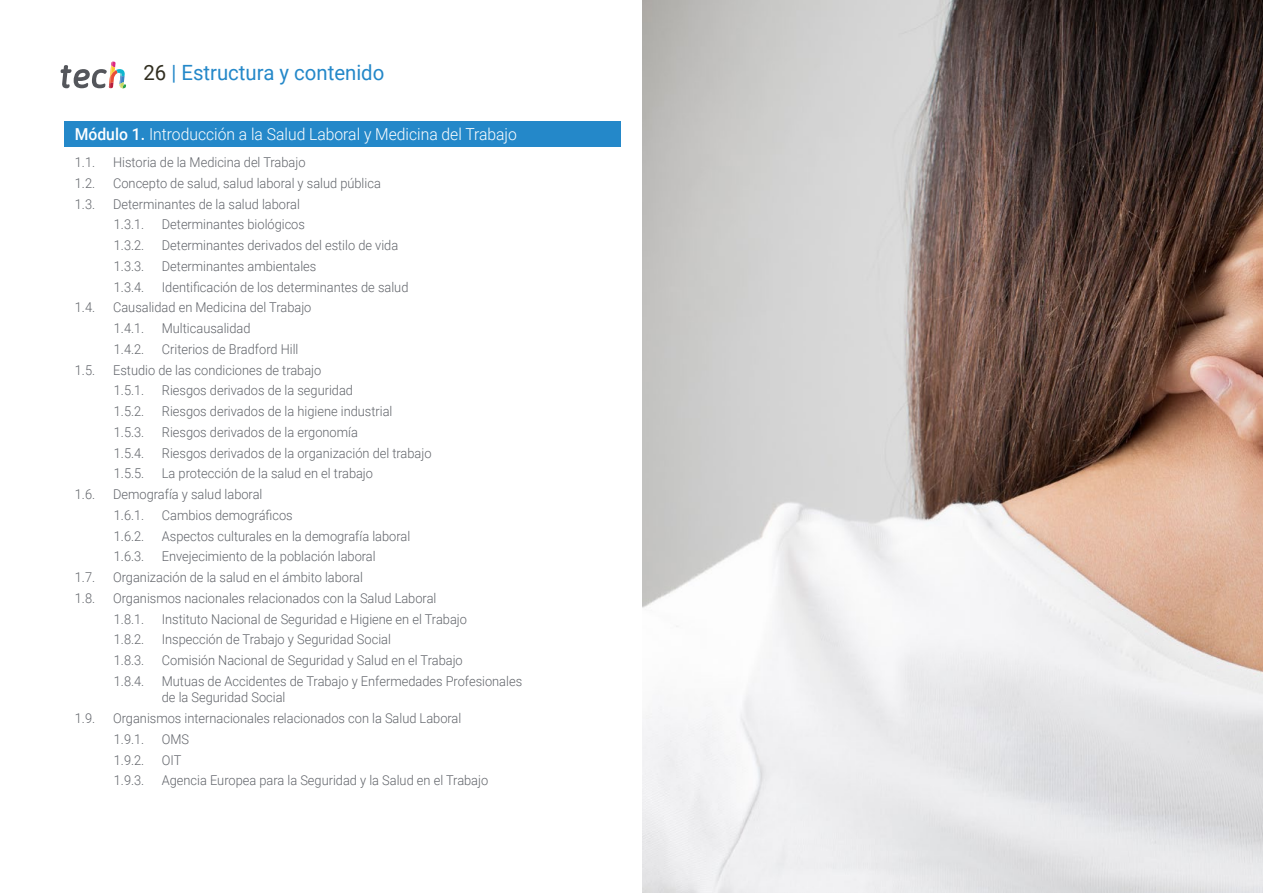
<style>
.page{position:relative;width:1263px;height:893px;background:#fff}
.page>*{position:absolute;margin:0;border:0;box-sizing:border-box;transform-origin:0 0}
.t1{font:21px "Roboto";color:#2488c9}
.t2{font:300 16.5px "Roboto";color:#fff;scale:.95 1}
.t3{font:300 13.5px/20.7px "Roboto";color:#61646a;scale:.95 1}
.s1{color:#312e20}
.s2{font-weight:500}
</style>
<div class="page">
<img style="left:642px;top:0;width:621px;height:893px">
<svg style="left:61px;top:62px;width:65px;height:27px"></svg>
<div style="left:64px;top:121px;width:557px;height:25px;background:#2488c9"></div>
<h1 class="t1" style="left:144px;top:57px;width:242px"><span class="s1">26</span> | Estructura y contenido</h1>
<p class="t2" style="left:75px;top:123px;width:467px"><span class="s2">Módulo 1.</span> Introducción a la Salud Laboral y Medicina del Trabajo</p>
<p class="t3" style="left:75px;top:151px;width:23px">1.1.</p>
<p class="t3" style="left:113px;top:151px;width:204px">Historia de la Medicina del Trabajo</p>
<p class="t3" style="left:75px;top:172px;width:23px">1.2.</p>
<p class="t3" style="left:113px;top:172px;width:283px">Concepto de salud, salud laboral y salud pública</p>
<p class="t3" style="left:75px;top:193px;width:23px">1.3.</p>
<p class="t3" style="left:113px;top:193px;width:198px">Determinantes de la salud laboral<br>1.3.1.</p>
<p class="t3" style="left:162px;top:214px;width:152px">Determinantes biológicos</p>
<p class="t3" style="left:114px;top:234px;width:34px">1.3.2.</p>
<p class="t3" style="left:162px;top:234px;width:250px">Determinantes derivados del estilo de vida</p>
<p class="t3" style="left:114px;top:255px;width:34px">1.3.3.</p>
<p class="t3" style="left:162px;top:255px;width:164px">Determinantes ambientales</p>
<p class="t3" style="left:114px;top:276px;width:34px">1.3.4.</p>
<p class="t3" style="left:162px;top:276px;width:261px">Identificación de los determinantes de salud</p>
<p class="t3" style="left:75px;top:297px;width:23px">1.4.</p>
<p class="t3" style="left:113px;top:297px;width:210px">Causalidad en Medicina del Trabajo<br>1.4.1.</p>
<p class="t3" style="left:162px;top:317px;width:95px">Multicausalidad</p>
<p class="t3" style="left:114px;top:338px;width:34px">1.4.2.</p>
<p class="t3" style="left:162px;top:338px;width:145px">Criterios de Bradford Hill</p>
<p class="t3" style="left:75px;top:359px;width:23px">1.5.</p>
<p class="t3" style="left:113px;top:359px;width:221px">Estudio de las condiciones de trabajo<br>1.5.1.</p>
<p class="t3" style="left:162px;top:380px;width:203px">Riesgos derivados de la seguridad</p>
<p class="t3" style="left:114px;top:400px;width:34px">1.5.2.</p>
<p class="t3" style="left:162px;top:400px;width:244px">Riesgos derivados de la higiene industrial</p>
<p class="t3" style="left:114px;top:421px;width:34px">1.5.3.</p>
<p class="t3" style="left:162px;top:421px;width:208px">Riesgos derivados de la ergonomía</p>
<p class="t3" style="left:114px;top:442px;width:34px">1.5.4.</p>
<p class="t3" style="left:162px;top:442px;width:285px">Riesgos derivados de la organización del trabajo</p>
<p class="t3" style="left:114px;top:463px;width:34px">1.5.5.</p>
<p class="t3" style="left:162px;top:463px;width:224px">La protección de la salud en el trabajo</p>
<p class="t3" style="left:75px;top:483px;width:23px">1.6.</p>
<p class="t3" style="left:113px;top:483px;width:159px">Demografía y salud laboral<br>1.6.1.</p>
<p class="t3" style="left:162px;top:504px;width:139px">Cambios demográficos</p>
<p class="t3" style="left:114px;top:525px;width:34px">1.6.2.</p>
<p class="t3" style="left:162px;top:525px;width:263px">Aspectos culturales en la demografía laboral</p>
<p class="t3" style="left:114px;top:546px;width:34px">1.6.3.</p>
<p class="t3" style="left:162px;top:546px;width:227px">Envejecimiento de la población laboral</p>
<p class="t3" style="left:75px;top:566px;width:23px">1.7.</p>
<p class="t3" style="left:113px;top:566px;width:264px">Organización de la salud en el ámbito laboral</p>
<p class="t3" style="left:75px;top:587px;width:23px">1.8.</p>
<p class="t3" style="left:113px;top:587px;width:342px">Organismos nacionales relacionados con la Salud Laboral<br>1.8.1.</p>
<p class="t3" style="left:162px;top:608px;width:323px">Instituto Nacional de Seguridad e Higiene en el Trabajo</p>
<p class="t3" style="left:114px;top:629px;width:34px">1.8.2.</p>
<p class="t3" style="left:162px;top:629px;width:243px">Inspección de Trabajo y Seguridad Social</p>
<p class="t3" style="left:114px;top:649px;width:34px">1.8.3.</p>
<p class="t3" style="left:162px;top:649px;width:318px">Comisión Nacional de Seguridad y Salud en el Trabajo</p>
<p class="t3" style="left:114px;top:670px;width:34px">1.8.4.</p>
<p class="t3" style="left:162px;top:672px;width:381px;line-height:16.5px">Mutuas de Accidentes de Trabajo y Enfermedades Profesionales de la Seguridad Social</p>
<p class="t3" style="left:75px;top:707px;width:23px">1.9.</p>
<p class="t3" style="left:113px;top:707px;width:368px">Organismos internacionales relacionados con la Salud Laboral<br>1.9.1.</p>
<p class="t3" style="left:162px;top:728px;width:30px">OMS</p>
<p class="t3" style="left:114px;top:749px;width:34px">1.9.2.</p>
<p class="t3" style="left:162px;top:749px;width:22px">OIT</p>
<p class="t3" style="left:114px;top:770px;width:34px">1.9.3.</p>
<p class="t3" style="left:162px;top:770px;width:345px">Agencia Europea para la Seguridad y la Salud en el Trabajo</p>
</div>
